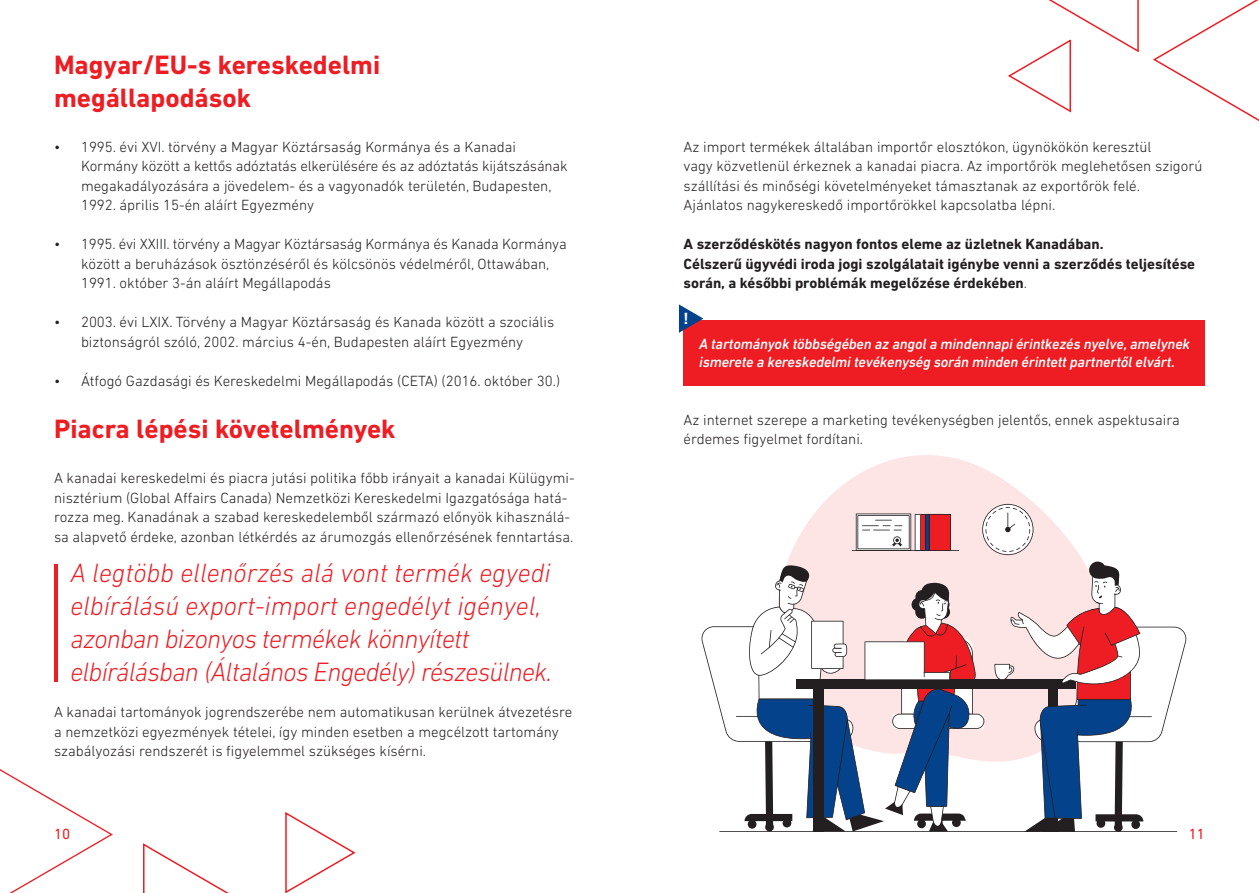
<style>
.page{position:relative;width:1259px;height:893px;background:#fff}
.page>*{position:absolute;margin:0;border:0;box-sizing:border-box;transform-origin:0 0}
.t1{font:italic 300 27px/33px "DIN Next LT Pro";color:#ee1d23}
.t2{font:700 27px "DIN Next LT Pro";color:#ee1d23}
.t3{font:italic 300 27px "DIN Next LT Pro";letter-spacing:-.025em;color:#ee1d23}
.t4{font:700 16.5px "DIN Next LT Pro";color:#fff}
.t5{font:300 15px/19.5px "DIN Next LT Pro";color:#231f20}
.t6{font:700 15px/19.5px "DIN Next LT Pro";color:#231f20}
.t7{font:italic 500 15px/18px "DIN Next LT Pro";letter-spacing:-.01em;color:#fff}
.t8{font:15px "DIN Next LT Pro";color:#ee1d23}
.s1{font-weight:300}
</style>
<div class="page">
<svg style="left:143px;top:843px;width:86px;height:50px"></svg>
<svg style="left:285px;top:812px;width:71px;height:81px"></svg>
<svg style="left:0;top:769px;width:113px;height:124px"></svg>
<svg style="left:1153px;top:0;width:106px;height:121px"></svg>
<hr style="left:54px;top:564px;width:3px;height:118px;background:#ee1d23">
<div style="left:683px;top:321px;width:522px;height:65px;background:#ee1d23"></div>
<svg style="left:679px;top:304px;width:24px;height:29px"></svg>
<svg style="left:787px;top:455px;width:313px;height:307px;fill:#fde4e5"></svg>
<hr style="left:852px;top:550px;width:107px;height:1px;background:#231f20">
<svg style="left:856px;top:513px;width:94px;height:38px"></svg>
<hr style="left:719px;top:831px;width:458px;height:1px;background:#231f20">
<div style="left:796px;top:679px;width:279px;height:10px;background:#231f20"></div>
<svg style="left:701px;top:563px;width:283px;height:269px"></svg>
<svg style="left:993px;top:562px;width:194px;height:270px"></svg>
<svg style="left:982px;top:504px;width:51px;height:51px"></svg>
<svg style="left:1008px;top:0;width:131px;height:113px"></svg>
<p class="t2" style="left:54px;top:49px;width:328px">Magyar/EU-s kereskedelmi</p>
<p class="t2" style="left:54px;top:82px;width:199px">megállapodások</p>
<p class="t5" style="left:81px;top:136px;width:488px;text-indent:-27px">• 1995. évi XVI. törvény a Magyar Köztársaság Kormánya és a Kanadai Kormány között a kettős adóztatás elkerülésére és az adóztatás kijátszásának megakadályozására a jövedelem- és a vagyonadók területén, Budapesten, 1992. április 15-én aláírt Egyezmény</p>
<p class="t5" style="left:81px;top:234px;width:487px;text-indent:-27px">• 1995. évi XXIII. törvény a Magyar Köztársaság Kormánya és Kanada Kormánya között a beruházások ösztönzéséről és kölcsönös védelméről, Ottawában,<br>1991. október 3-án aláírt Megállapodás</p>
<p class="t5" style="left:54px;top:312px;width:502px;text-align:center">• 2003. évi LXIX. Törvény a Magyar Köztársaság és Kanada között a szociális biztonságról szóló, 2002. március 4-én, Budapesten aláírt Egyezmény</p>
<p class="t5" style="left:54px;top:370px;width:508px">• Átfogó Gazdasági és Kereskedelmi Megállapodás (CETA) (2016. október 30.)</p>
<p class="t2" style="left:54px;top:413px;width:343px">Piacra lépési követelmények</p>
<p class="t5" style="left:54px;top:468px;width:522px">A kanadai kereskedelmi és piacra jutási politika főbb irányait a kanadai Külügymi&shy;nisztérium (Global Affairs Canada) Nemzetközi Kereskedelmi Igazgatósága hatá&shy;rozza meg. Kanadának a szabad kereskedelemből származó előnyök kihasználá&shy;sa alapvető érdeke, azonban létkérdés az árumozgás ellenőrzésének fenntartása.</p>
<p class="t1" style="left:70px;top:556px;width:482px">A legtöbb ellenőrzés alá vont termék egyedi elbírálású export-import engedélyt igényel, azonban bizonyos termékek könnyített</p>
<p class="t3" style="left:70px;top:657px;width:483px">elbírálásban (Általános Engedély) részesülnek.</p>
<p class="t5" style="left:54px;top:702px;width:520px">A kanadai tartományok jogrendszerébe nem automatikusan kerülnek átvezetésre a nemzetközi egyezmények tételei, így minden esetben a megcélzott tartomány szabályozási rendszerét is figyelemmel szükséges kísérni.</p>
<p class="t5" style="left:683px;top:136px;width:469px">Az import termékek általában importőr elosztókon, ügynökökön keresztül</p>
<p class="t5" style="left:683px;top:156px;width:520px">vagy közvetlenül érkeznek a kanadai piacra. Az importőrök meglehetősen szigorú</p>
<p class="t5" style="left:683px;top:175px;width:458px">szállítási és minőségi követelményeket támasztanak az exportőrök felé.</p>
<p class="t5" style="left:683px;top:195px;width:373px">Ajánlatos nagykereskedő importőrökkel kapcsolatba lépni.</p>
<p class="t6" style="left:683px;top:234px;width:422px">A szerződéskötés nagyon fontos eleme az üzletnek Kanadában.</p>
<p class="t6" style="left:683px;top:254px;width:513px">Célszerű ügyvédi iroda jogi szolgálatait igénybe venni a szerződés teljesítése során, a későbbi problémák megelőzése érdekében<span class="s1">.</span></p>
<p class="t4" style="left:683px;top:309px;width:7px">!</p>
<p class="t7" style="left:699px;top:334px;width:492px">A tartományok többségében az angol a mindennapi érintkezés nyelve, amelynek ismerete a kereskedelmi tevékenység során minden érintett partnertől elvárt.</p>
<p class="t5" style="left:683px;top:409px;width:498px">Az internet szerepe a marketing tevékenységben jelentős, ennek aspektusaira érdemes figyelmet fordítani.</p>
<p class="t8" style="left:54px;top:825px;width:18px">10</p>
<p class="t8" style="left:1188px;top:825px;width:18px">11</p>
</div>
